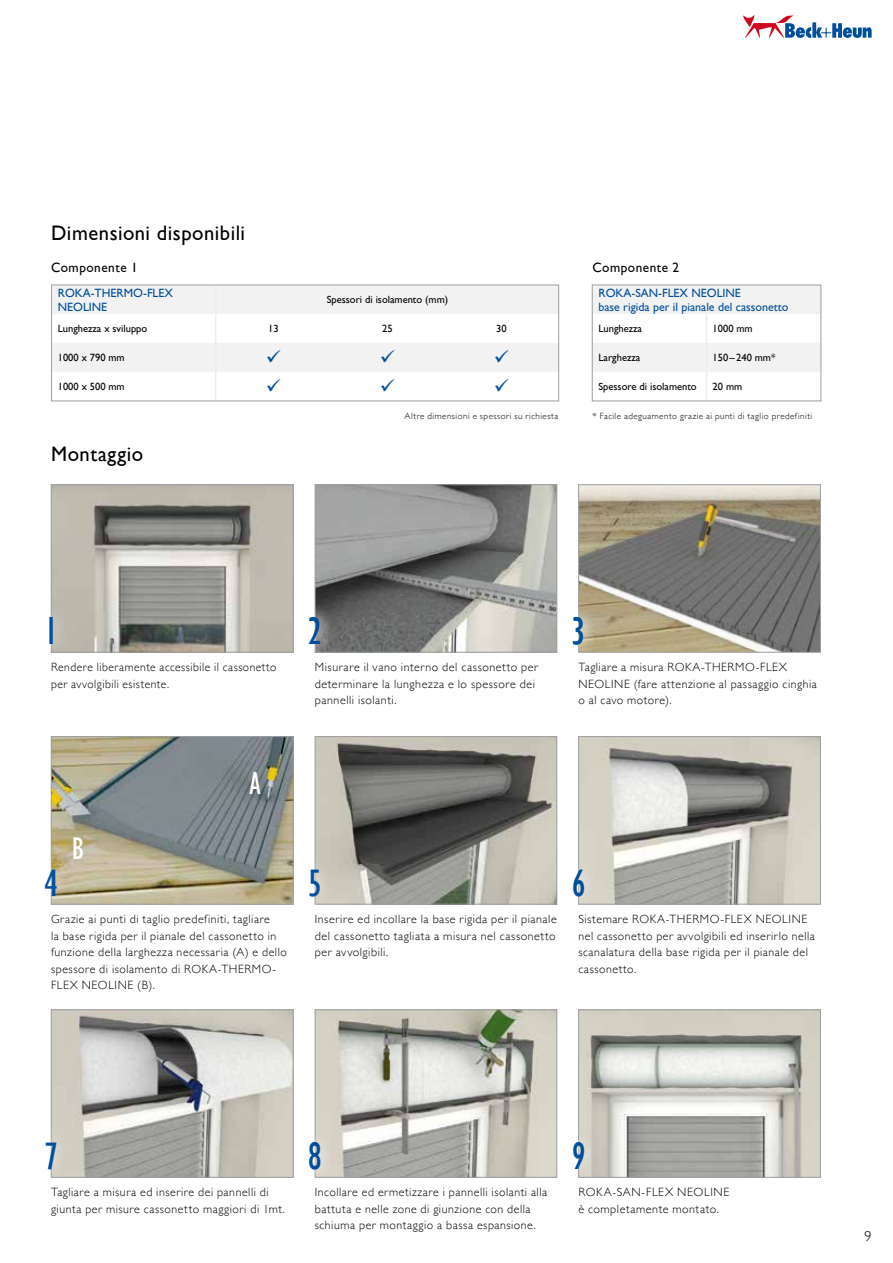
<style>
.page{position:relative;width:893px;height:1263px;background:#fff}
.page>*{position:absolute;margin:0;border:0;box-sizing:border-box;transform-origin:0 0}
.t1{font:39.3px "Gill Sans Condensed";color:#004e9c}
.t2{font:32.1px "Gill Sans Condensed";color:#fff}
.t3{font:21px "Gill Sans";letter-spacing:.025em;color:#000}
.t4{font:300 14.25px "Gill Sans";color:#000}
.t5{font:13.5px "Gill Sans";letter-spacing:.04em;color:#000}
.t6{font:300 12px/16.5px "Gill Sans";letter-spacing:.045em;color:#000}
.t7{font:12px/14.4px "Gill Sans";color:#004e9c}
.t8{font:300 12px/16.5px "Gill Sans";letter-spacing:.045em;color:#000;scale:.96 1}
.t9{font:10.5px "Gill Sans";color:#000}
.t10{font:300 9px "Gill Sans";letter-spacing:.055em;color:#000}
</style>
<div class="page">
<svg style="left:743px;top:15px;width:129px;height:23px"></svg>
<img style="left:53px;top:486px;width:238px;height:164px">
<div style="left:51px;top:484px;width:242px;height:168px;border:1px solid #9c9e9f"></div>
<img style="left:317px;top:486px;width:238px;height:164px">
<div style="left:315px;top:484px;width:242px;height:168px;border:1px solid #9c9e9f"></div>
<img style="left:580px;top:486px;width:239px;height:164px">
<div style="left:578px;top:484px;width:243px;height:168px;border:1px solid #9c9e9f"></div>
<img style="left:53px;top:738px;width:238px;height:164px">
<div style="left:51px;top:736px;width:242px;height:168px;border:1px solid #9c9e9f"></div>
<img style="left:317px;top:738px;width:238px;height:164px">
<div style="left:315px;top:736px;width:242px;height:168px;border:1px solid #9c9e9f"></div>
<img style="left:580px;top:738px;width:239px;height:164px">
<div style="left:578px;top:736px;width:243px;height:168px;border:1px solid #9c9e9f"></div>
<img style="left:53px;top:1011px;width:238px;height:164px">
<div style="left:51px;top:1009px;width:242px;height:168px;border:1px solid #9c9e9f"></div>
<img style="left:317px;top:1011px;width:238px;height:164px">
<div style="left:315px;top:1009px;width:242px;height:168px;border:1px solid #9c9e9f"></div>
<img style="left:580px;top:1011px;width:239px;height:164px">
<div style="left:578px;top:1009px;width:243px;height:168px;border:1px solid #9c9e9f"></div>
<svg style="left:50px;top:605px;width:17px;height:48px"></svg>
<svg style="left:314px;top:604px;width:19px;height:49px"></svg>
<svg style="left:578px;top:604px;width:19px;height:49px"></svg>
<svg style="left:50px;top:856px;width:20px;height:49px"></svg>
<svg style="left:314px;top:856px;width:19px;height:49px"></svg>
<svg style="left:578px;top:856px;width:20px;height:49px"></svg>
<svg style="left:50px;top:1129px;width:19px;height:49px"></svg>
<svg style="left:314px;top:1129px;width:20px;height:49px"></svg>
<svg style="left:578px;top:1129px;width:20px;height:49px"></svg>
<svg style="left:594px;top:287px;width:225px;height:112px"></svg>
<div style="left:592px;top:285px;width:229px;height:116px;border:1px solid #9c9e9f"></div>
<svg style="left:52px;top:285px;width:506px;height:116px"></svg>
<h3 class="t3" style="left:51px;top:221px;width:196px">Dimensioni disponibili</h3>
<p class="t5" style="left:51px;top:259px;width:88px">Componente 1</p>
<p class="t5" style="left:592px;top:259px;width:88px">Componente 2</p>
<p class="t7" style="left:58px;top:285px;width:117px">ROKA-THERMO-FLEX<br>NEOLINE</p>
<p class="t9" style="left:327px;top:294px;width:123px">Spessori di isolamento (mm)</p>
<p class="t9" style="left:58px;top:322px;width:91px">Lunghezza x sviluppo</p>
<p class="t9" style="left:268px;top:322px;width:12px">13</p>
<p class="t9" style="left:382px;top:322px;width:12px">25</p>
<p class="t9" style="left:496px;top:322px;width:12px">30</p>
<p class="t9" style="left:58px;top:351px;width:68px">1000 x 790 mm</p>
<p class="t9" style="left:58px;top:380px;width:68px">1000 x 500 mm</p>
<p class="t7" style="left:598px;top:285px;width:191px">ROKA-SAN-FLEX NEOLINE<br>base rigida per il pianale del cassonetto</p>
<p class="t9" style="left:598px;top:322px;width:45px">Lunghezza</p>
<p class="t9" style="left:713px;top:322px;width:42px">1000 mm</p>
<p class="t9" style="left:598px;top:351px;width:43px">Larghezza</p>
<p class="t9" style="left:713px;top:351px;width:64px">150–240 mm*</p>
<p class="t9" style="left:598px;top:380px;width:100px">Spessore di isolamento</p>
<p class="t9" style="left:713px;top:380px;width:31px">20 mm</p>
<h3 class="t3" style="left:51px;top:441px;width:94px">Montaggio</h3>
<p class="t10" style="left:405px;top:408px;width:155px">Altre dimensioni e spessori su richiesta</p>
<p class="t10" style="left:592px;top:408px;width:221px">* Facile adeguamento grazie ai punti di taglio predefiniti</p>
<h1 class="t1" style="left:44px;top:610px;width:16px">1</h1>
<h1 class="t1" style="left:308px;top:610px;width:16px">2</h1>
<h1 class="t1" style="left:571px;top:610px;width:16px">3</h1>
<p class="t8" style="left:51px;top:658px;width:236px">Rendere liberamente accessibile il cassonetto per -avvolgibili esistente.</p>
<p class="t6" style="left:315px;top:658px;width:225px">Misurare il vano interno del cassonetto per determinare la lunghezza e lo spessore dei pannelli isolanti.</p>
<p class="t6" style="left:578px;top:658px;width:240px">Tagliare a misura ROKA-THERMO-FLEX<br>NEOLINE (fare attenzione al passaggio cinghia o al cavo motore).</p>
<h1 class="t1" style="left:44px;top:862px;width:16px">4</h1>
<h2 class="t2" style="left:72px;top:831px;width:14px">B</h2>
<h2 class="t2" style="left:250px;top:766px;width:13px">A</h2>
<h1 class="t1" style="left:308px;top:862px;width:16px">5</h1>
<h1 class="t1" style="left:571px;top:862px;width:16px">6</h1>
<p class="t6" style="left:51px;top:910px;width:237px">Grazie ai punti di taglio predefiniti, tagliare<br>la base rigida per il pianale del cassonetto in funzione della larghezza necessaria (A) e dello spessore di isolamento di ROKA-THERMO-FLEX NEOLINE (B).</p>
<p class="t6" style="left:315px;top:910px;width:243px;text-align:justify">Inserire ed incollare la base rigida per il pianale del cassonetto tagliata a misura nel cassonetto per avvolgibili.</p>
<p class="t6" style="left:578px;top:910px;width:238px">Sistemare ROKA-THERMO-FLEX NEOLINE nel cassonetto per avvolgibili ed inserirlo nella scanalatura della base rigida per il pianale del cassonetto.</p>
<h1 class="t1" style="left:44px;top:1135px;width:16px">7</h1>
<h1 class="t1" style="left:308px;top:1135px;width:16px">8</h1>
<h1 class="t1" style="left:571px;top:1135px;width:16px">9</h1>
<p class="t6" style="left:51px;top:1183px;width:236px">Tagliare a misura ed inserire dei pannelli di giunta per misure cassonetto maggiori di 1mt.</p>
<p class="t6" style="left:315px;top:1183px;width:234px">Incollare ed ermetizzare i pannelli isolanti alla battuta e nelle zone di giunzione con della schiuma per montaggio a bassa espansione.</p>
<p class="t6" style="left:578px;top:1183px;width:152px">ROKA-SAN-FLEX NEOLINE è completamente montato.</p>
<p class="t4" style="left:865px;top:1228px;width:9px">9</p>
</div>
